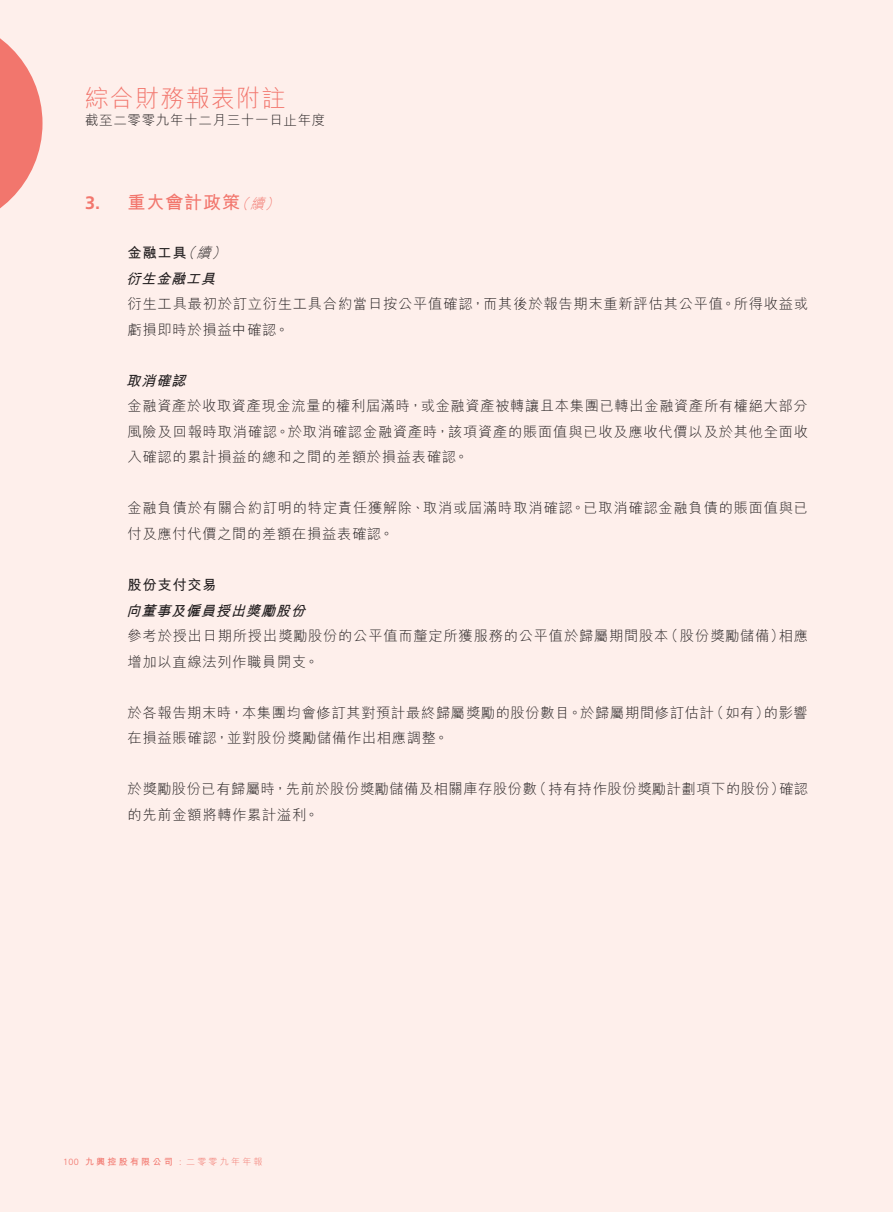
<style>
.page{position:relative;width:893px;height:1212px;background:#feefeb}
.page>*{position:absolute;margin:0;border:0;box-sizing:border-box;transform-origin:0 0}
.t1{font:300 24px "M Hei HK";letter-spacing:.05em;color:#f2766d}
.Heading_1{font:700 18px "M Hei HK";letter-spacing:.05em;color:#f2766d}
.Body_Text{font:300 14.25px/25.5px "M Hei HK";letter-spacing:.05em;color:#231f20}
.Heading_3{font:italic 700 14.25px "M Hei HK";color:#231f20}
.Heading_2{font:700 14.25px "M Hei HK";letter-spacing:.05em;color:#231f20}
.t2{font:300 13.5px "M Hei HK";letter-spacing:.05em;color:#231f20}
.t3{font:700 9px "M Hei HK";letter-spacing:.25em;color:#f2766d}
.s1{font-family:"Frutiger LT Std"}
.s2{font-weight:300;font-style:italic;font-size:14.25px}
.s3{font-weight:300;font-style:italic}
.s4{font-family:"Frutiger LT Std";font-weight:300}
.s5{font-weight:300}
</style>
<div class="page">
<svg style="left:0;top:38px;width:43px;height:171px"></svg>
<h1 class="t1" style="left:85px;top:86px;width:202px">綜合財務報表附註</h1>
<p class="t2" style="left:85px;top:113px;width:242px">截至二零零九年十二月三十一日止年度</p>
<p class="Heading_1" style="left:85px;top:189px;width:199px"><span class="s1">3.</span> 重大會計政策<span class="s2">（續）</span></p>
<p class="Heading_2" style="left:128px;top:243px;width:104px">金融工具<span class="s3">（續）</span></p>
<p class="Heading_3" style="left:126px;top:268px;width:95px">衍生金融工具</p>
<p class="Body_Text" style="left:128px;top:291px;width:682px">衍生工具最初於訂立衍生工具合約當日按公平值確認，而其後於報告期末重新評估其公平值。所得收益或虧損即時於損益中確認。</p>
<p class="Heading_3" style="left:126px;top:370px;width:66px">取消確認</p>
<p class="Body_Text" style="left:128px;top:393px;width:682px;text-align:justify">金融資產於收取資產現金流量的權利屆滿時，或金融資產被轉讓且本集團已轉出金融資產所有權絕大部分風險及回報時取消確認。於取消確認金融資產時，該項資產的賬面值與已收及應收代價以及於其他全面收入確認的累計損益的總和之間的差額於損益表確認。</p>
<p class="Body_Text" style="left:128px;top:495px;width:682px">金融負債於有關合約訂明的特定責任獲解除、取消或屆滿時取消確認。已取消確認金融負債的賬面值與已付及應付代價之間的差額在損益表確認。</p>
<p class="Heading_2" style="left:128px;top:574px;width:91px">股份支付交易</p>
<p class="Heading_3" style="left:126px;top:600px;width:185px">向董事及僱員授出獎勵股份</p>
<p class="Body_Text" style="left:128px;top:623px;width:682px">參考於授出日期所授出獎勵股份的公平值而釐定所獲服務的公平值於歸屬期間股本（股份獎勵儲備）相應增加以直線法列作職員開支。</p>
<p class="Body_Text" style="left:128px;top:699px;width:682px">於各報告期末時，本集團均會修訂其對預計最終歸屬獎勵的股份數目。於歸屬期間修訂估計（如有）的影響在損益賬確認，並對股份獎勵儲備作出相應調整。</p>
<p class="Body_Text" style="left:128px;top:776px;width:682px">於獎勵股份已有歸屬時，先前於股份獎勵儲備及相關庫存股份數（持有持作股份獎勵計劃項下的股份）確認的先前金額將轉作累計溢利。</p>
<p class="t3" style="left:63px;top:1155px;width:201px"><span class="s4">100</span> 九興控股有限公司 <span class="s4">:</span> <span class="s5">二零零九年年報</span></p>
</div>
